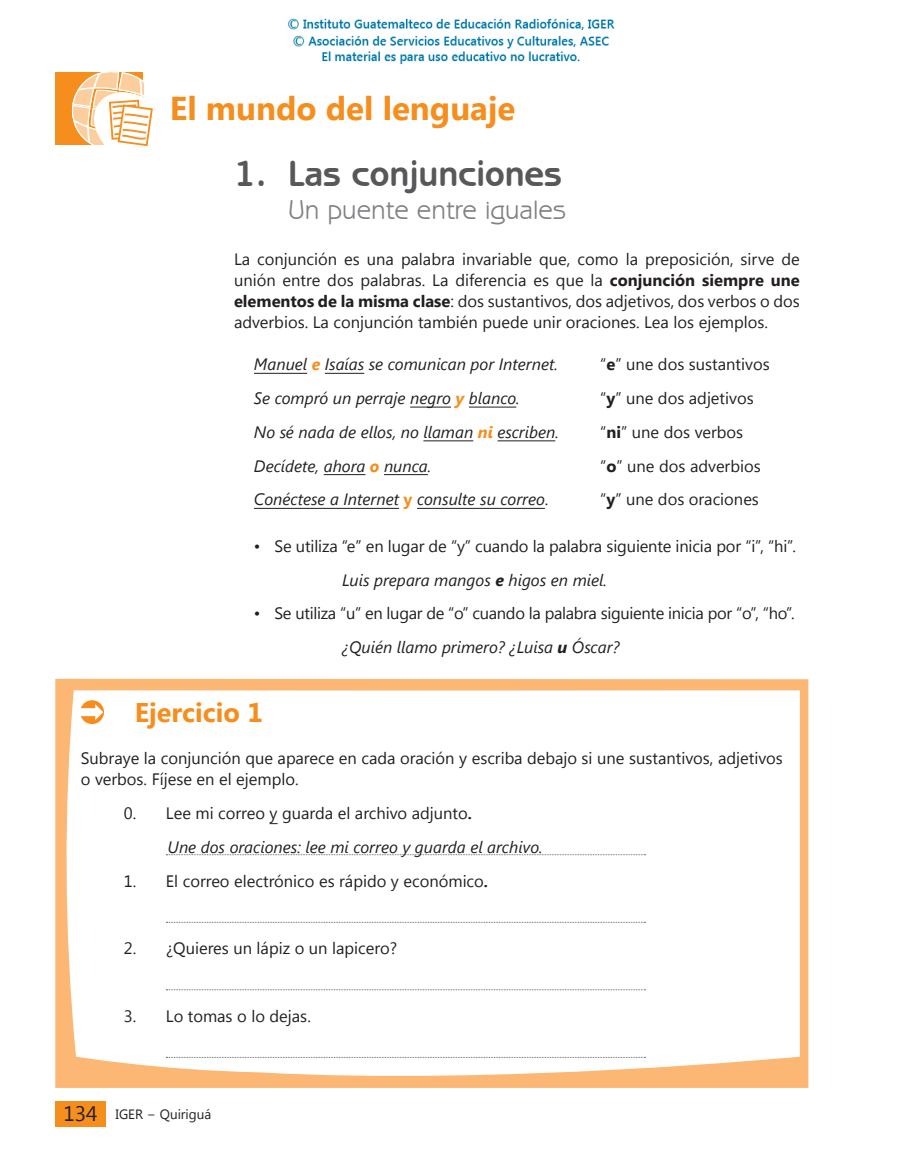
<style>
.page{position:relative;width:902px;height:1161px;background:#fff}
.page>*{position:absolute;margin:0;border:0;box-sizing:border-box;transform-origin:0 0}
.titulos_temas{font:700 36px "Benguiat Gothic IT Cby BT";color:#57585a}
.secciones{font:700 33px "Segoe UI";color:#f68e1e}
.título_mediado{font:27px "Benguiat Gothic IT Cby BT";color:#808285}
.ejercicio{font:700 27px "Segoe UI";color:#f68e1e}
.párrafo{font:16.5px/21px "Segoe UI";color:#231f20;text-align:justify}
.lista3{font:16.5px "Segoe UI";letter-spacing:-.01em;color:#231f20}
.lista3-2{font:italic 16.5px "Segoe UI";color:#231f20}
.lista2{font:16.5px "Segoe UI";color:#231f20}
.lista{font:16.5px/21px "Segoe UI";color:#231f20}
.ejemplo_ejercicios{font:italic 16.5px "Segoe UI";color:#231f20}
.t1{font:13.5px "Segoe UI";color:#231f20}
.s1{font-weight:700}
.s2{font-weight:700;color:#f68e1e}
.s3{font-weight:700;font-style:normal;color:#f68e1e}
.s4{font-style:normal}
.s5{font-weight:700;font-size:15px}
.s6{font-size:21px}
</style>
<div class="page">
<div style="left:55px;top:679px;width:753px;height:409px;background:#fbb773"></div>
<div style="left:66px;top:690px;width:733px;height:386px;background:#fff"></div>
<hr style="left:254px;top:373px;width:53px;height:1px;background:#231f20">
<hr style="left:325px;top:373px;width:39px;height:1px;background:#231f20">
<hr style="left:410px;top:407px;width:41px;height:1px;background:#231f20">
<hr style="left:469px;top:407px;width:47px;height:1px;background:#231f20">
<hr style="left:423px;top:440px;width:50px;height:1px;background:#231f20">
<hr style="left:497px;top:440px;width:58px;height:1px;background:#231f20">
<hr style="left:324px;top:474px;width:41px;height:1px;background:#231f20">
<hr style="left:384px;top:474px;width:44px;height:1px;background:#231f20">
<hr style="left:254px;top:508px;width:145px;height:1px;background:#231f20">
<hr style="left:417px;top:508px;width:128px;height:1px;background:#231f20">
<svg style="left:81px;top:700px;width:23px;height:24px"></svg>
<svg style="left:166px;top:854px;width:479px;height:1px"></svg>
<svg style="left:166px;top:922px;width:479px;height:1px"></svg>
<svg style="left:166px;top:989px;width:479px;height:1px"></svg>
<svg style="left:166px;top:1057px;width:479px;height:1px"></svg>
<div style="left:55px;top:1101px;width:50px;height:25px;background:#f68e1e"></div>
<div style="left:55px;top:72px;width:88px;height:73px;background:#f68e1e"></div>
<svg style="left:72px;top:72px;width:81px;height:75px"></svg>
<img style="left:287px;top:18px;width:328px;height:47px">
<p class="secciones" style="left:170px;top:85px;width:347px">El mundo del lenguaje</p>
<p class="titulos_temas" style="left:234px;top:151px;width:329px">1. Las conjunciones</p>
<p class="título_mediado" style="left:288px;top:193px;width:279px">Un puente entre iguales</p>
<p class="párrafo" style="left:234px;top:248px;width:567px">La conjunción es una palabra invariable que, como la preposición, sirve de unión entre dos palabras. La diferencia es que la <span class="s1">conjunción siempre une elementos de la misma clase</span>: dos sustantivos, dos adjetivos, dos verbos o dos adverbios. La conjunción también puede unir oraciones. Lea los ejemplos.</p>
<p class="lista3-2" style="left:254px;top:353px;width:305px">Manuel <span class="s2">e</span> Isaías se comunican por Internet.</p>
<p class="lista3" style="left:600px;top:353px;width:171px">“<span class="s1">e</span>” une dos sustantivos</p>
<p class="lista3-2" style="left:254px;top:387px;width:267px">Se compró un perraje negro <span class="s2">y</span> blanco.</p>
<p class="lista3" style="left:600px;top:387px;width:155px">“<span class="s1">y</span>” une dos adjetivos</p>
<p class="lista3-2" style="left:254px;top:420px;width:306px">No sé nada de ellos, no llaman <span class="s2">ni</span> escriben.</p>
<p class="lista3" style="left:600px;top:420px;width:144px">“<span class="s1">ni</span>” une dos verbos</p>
<p class="lista3-2" style="left:254px;top:454px;width:179px">Decídete, ahora <span class="s2">o</span> nunca.</p>
<p class="lista3" style="left:600px;top:454px;width:162px">“<span class="s1">o</span>” une dos adverbios</p>
<p class="lista3-2" style="left:254px;top:488px;width:296px">Conéctese a Internet <span class="s3">y</span> consulte su correo<span class="s4">.</span></p>
<p class="lista3" style="left:600px;top:488px;width:160px">“<span class="s1">y</span>” une dos oraciones</p>
<p class="lista3" style="left:254px;top:534px;width:543px">• Se utiliza “e” en lugar de “y” cuando la palabra siguiente inicia por “i”, “hi”.</p>
<p class="lista3-2" style="left:342px;top:568px;width:266px">Luis prepara mangos <span class="s1">e</span> higos en miel.</p>
<p class="lista3" style="left:254px;top:602px;width:542px">• Se utiliza “u” en lugar de “o” cuando la palabra siguiente inicia por “o”, “ho”.</p>
<p class="lista3-2" style="left:342px;top:636px;width:279px">¿Quién llamo primero? ¿Luisa <span class="s1">u</span> Óscar?</p>
<p class="ejercicio" style="left:135px;top:693px;width:130px">Ejercicio 1</p>
<p class="lista" style="left:81px;top:747px;width:703px">Subraye la conjunción que aparece en cada oración y escriba debajo si une sustantivos, adjetivos o verbos. Fíjese en el ejemplo.</p>
<p class="lista2" style="left:124px;top:802px;width:349px">0. Lee mi correo y guarda el archivo adjunto<span class="s5">.</span></p>
<p class="ejemplo_ejercicios" style="left:168px;top:836px;width:376px">Une dos oraciones: lee mi correo y guarda el archivo.</p>
<p class="lista2" style="left:124px;top:869px;width:365px">1. El correo electrónico es rápido y económico<span class="s5">.</span></p>
<p class="lista2" style="left:124px;top:937px;width:275px">2. ¿Quieres un lápiz o un lapicero?</p>
<p class="lista2" style="left:124px;top:1004px;width:188px">3. Lo tomas o lo dejas.</p>
<p class="t1" style="left:63px;top:1104px;width:149px"><span class="s6">134</span> IGER − Quiriguá</p>
</div>
